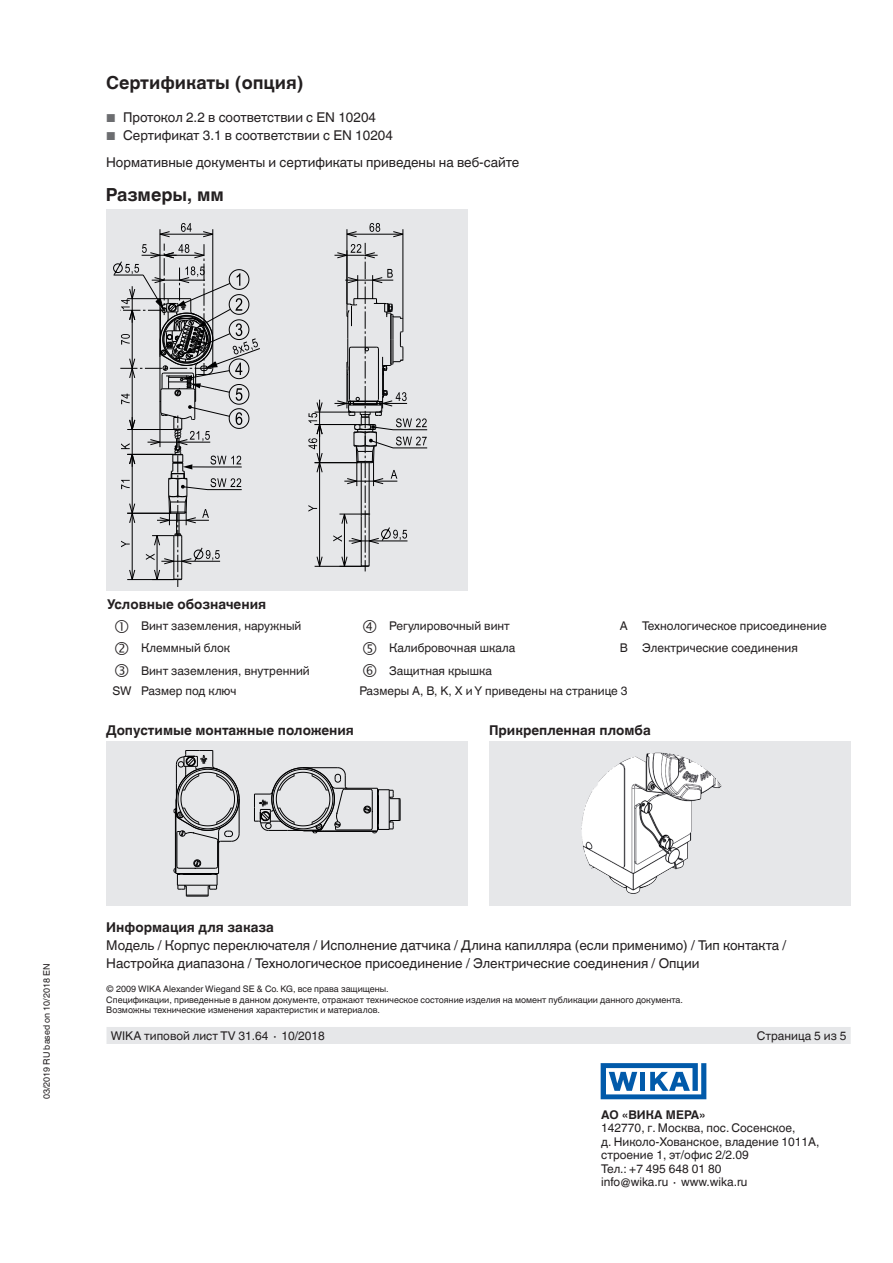
<style>
.page{position:relative;width:893px;height:1263px;background:#fff}
.page>*{position:absolute;margin:0;border:0;box-sizing:border-box;transform-origin:0 0}
.t1{font:700 18px "Helvetica World";color:#231f20}
.t2{font:13.5px/18px "Helvetica World";color:#231f20}
.t3{font:700 13.5px "Helvetica World";color:#231f20}
.t4{font:12px/13.5px "Helvetica World";color:#231f20}
.t5{font:700 12px "Helvetica World";color:#231f20}
.t6{font:9px/10.5px "Helvetica World";color:#231f20}
.s1{font-size:11.55px;color:#6c6d70}
</style>
<div class="page">
<svg style="left:601px;top:1063px;width:105px;height:36px"></svg>
<div style="left:107px;top:1027px;width:744px;height:17px;background:#e6e7e9"></div>
<div style="left:106px;top:210px;width:361px;height:381px;background:#e6e7e9"></div>
<hr style="left:315px;top:566px;width:47px;height:1px;background:#000001">
<hr style="left:315px;top:462px;width:43px;height:1px;background:#000001">
<hr style="left:315px;top:424px;width:42px;height:1px;background:#000001">
<hr style="left:315px;top:412px;width:36px;height:1px;background:#000001">
<hr style="left:160px;top:229px;width:1px;height:128px;background:#000001">
<hr style="left:213px;top:229px;width:1px;height:110px;background:#000001">
<svg style="left:308px;top:505px;width:9px;height:7px"></svg>
<svg style="left:316px;top:556px;width:7px;height:11px"></svg>
<hr style="left:319px;top:463px;width:1px;height:103px;background:#000001">
<svg style="left:308px;top:401px;width:15px;height:72px"></svg>
<hr style="left:319px;top:400px;width:1px;height:37px;background:#000001">
<svg style="left:333px;top:223px;width:94px;height:348px"></svg>
<hr style="left:345px;top:280px;width:48px;height:1px;background:#000001">
<svg style="left:181px;top:223px;width:11px;height:9px"></svg>
<svg style="left:159px;top:231px;width:12px;height:7px"></svg>
<svg style="left:202px;top:231px;width:12px;height:7px"></svg>
<hr style="left:160px;top:234px;width:53px;height:1px;background:#000001">
<svg style="left:113px;top:244px;width:147px;height:343px"></svg>
<hr style="left:152px;top:280px;width:53px;height:1px;background:#000001">
<div style="left:106px;top:741px;width:362px;height:164px;background:#e6e7e9"></div>
<svg style="left:173px;top:750px;width:67px;height:147px"></svg>
<svg style="left:254px;top:767px;width:147px;height:67px"></svg>
<div style="left:489px;top:741px;width:361px;height:164px;background:#e6e7e9"></div>
<img style="left:581px;top:752px;width:141px;height:142px">
<h1 class="t1" style="left:106px;top:73px;width:199px">Сертификаты (опция)</h1>
<p class="t2" style="left:106px;top:109px;width:271px"><span class="s1">■</span> Протокол 2.2 в соответствии с EN 10204</p>
<p class="t2" style="left:106px;top:122px;width:415px;line-height:27px"><span class="s1">■</span> Сертификат 3.1 в соответствии с EN 10204<br>Нормативные документы и сертификаты приведены на веб-сайте</p>
<h1 class="t1" style="left:106px;top:185px;width:120px">Размеры, мм</h1>
<p class="t3" style="left:107px;top:597px;width:161px">Условные обозначения</p>
<p class="t4" style="left:141px;top:619px;width:162px">Винт заземления, наружный</p>
<p class="t4" style="left:389px;top:619px;width:122px">Регулировочный винт</p>
<p class="t4" style="left:620px;top:619px;width:208px">A Технологическое присоединение</p>
<p class="t4" style="left:141px;top:641px;width:91px">Клеммный блок</p>
<p class="t4" style="left:389px;top:641px;width:128px">Калибровочная шкала</p>
<p class="t4" style="left:620px;top:641px;width:180px">B Электрические соединения</p>
<p class="t4" style="left:141px;top:664px;width:170px">Винт заземления, внутренний</p>
<p class="t4" style="left:389px;top:664px;width:104px">Защитная крышка</p>
<p class="t4" style="left:112px;top:684px;width:126px">SW Размер под ключ</p>
<p class="t4" style="left:359px;top:684px;width:270px">Размеры A, B, K, X и Y приведены на странице 3</p>
<p class="t3" style="left:106px;top:722px;width:249px">Допустимые монтажные положения</p>
<p class="t3" style="left:489px;top:722px;width:163px">Прикрепленная пломба</p>
<p class="t6" style="left:41px;top:1099px;width:137px;rotate:-90deg">03/2019 RU based on 10/2018 EN</p>
<p class="t3" style="left:106px;top:920px;width:169px">Информация для заказа</p>
<p class="t2" style="left:106px;top:937px;width:681px">Модель / Корпус переключателя / Исполнение датчика / Длина капилляра (если применимо) / Тип контакта /<br>Настройка диапазона / Технологическое присоединение / Электрические соединения / Опции</p>
<p class="t6" style="left:106px;top:984px;width:578px">© 2009 WIKA Alexander Wiegand SE &amp; Co. KG, все права защищены.<br>Спецификации, приведенные в данном документе, отражают техническое состояние изделия на момент публикации данного документа.<br>Возможны технические изменения характеристик и материалов.</p>
<p class="t4" style="left:111px;top:1029px;width:216px">WIKA типовой лист TV 31.64 ∙ 10/2018</p>
<p class="t4" style="left:757px;top:1029px;width:91px">Страница 5 из 5</p>
<p class="t5" style="left:601px;top:1107px;width:106px">АО «ВИКА МЕРА»</p>
<p class="t4" style="left:601px;top:1121px;width:220px">142770, г. Москва, пос. Сосенское,<br>д. Николо-Хованское, владение 1011А, строение 1, эт/офис 2/2.09<br>Тел.: +7 495 648 01 80<br>info@wika.ru ∙ www.wika.ru</p>
</div>
